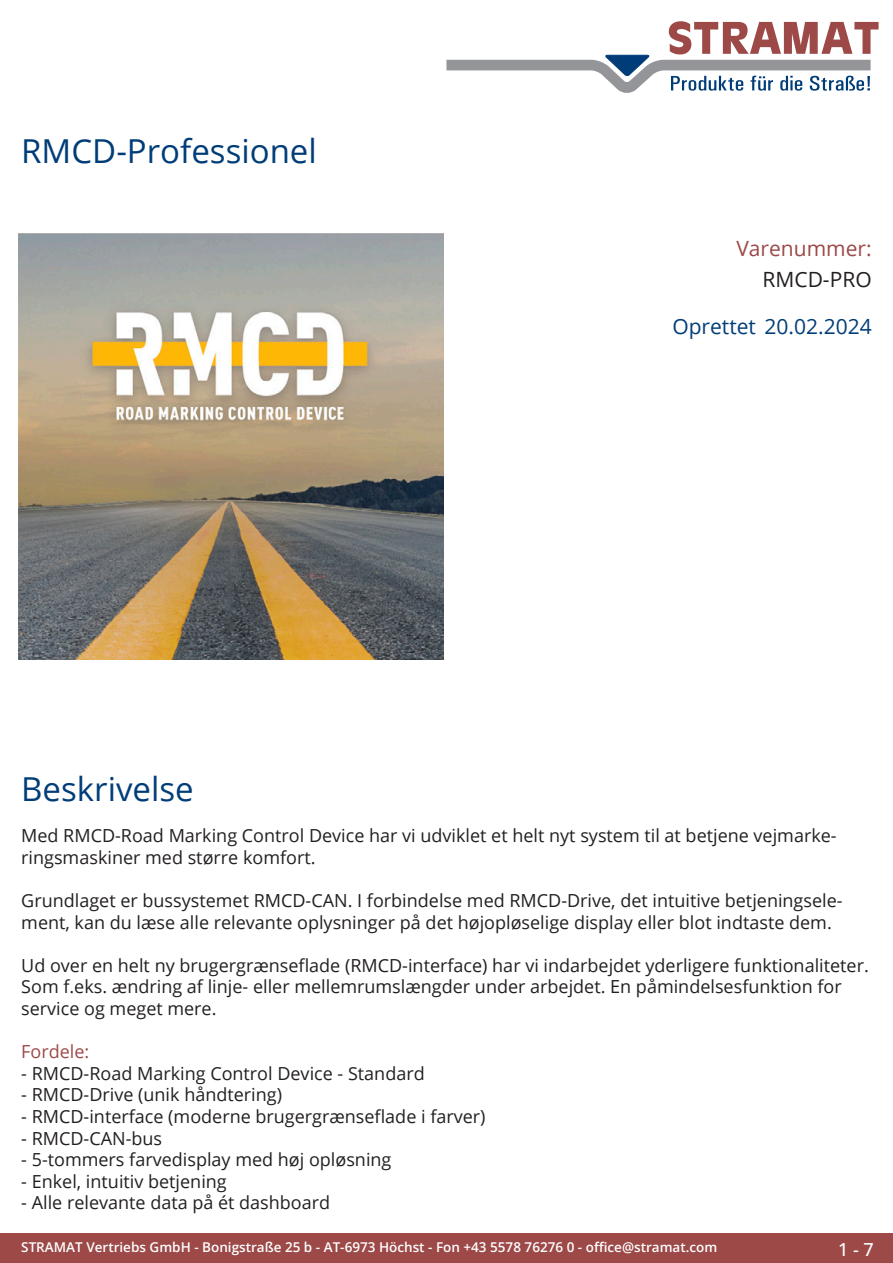
<style>
.page{position:relative;width:893px;height:1263px;background:#fff}
.page>*{position:absolute;margin:0;border:0;box-sizing:border-box;transform-origin:0 0}
.Produkttitel{font:33px "Open Sans";color:#003d78}
.Erstellungsdatum{font:21px "Open Sans";color:#003d78}
.TechDaten_Überschrif{font:21px "Open Sans";color:#9c4948}
.TechDaten_Inhalt{font:21px "Open Sans";color:#231f20}
.Beschreibung_Text{font:18px/21.6px "Open Sans";color:#231f20}
.Beschreibung_Text-2{font:18px "Open Sans";color:#9c4948}
.t1{font:500 18px "Open Sans";color:#fff}
.t2{font:600 13.5px "Open Sans";color:#fff}
</style>
<div class="page">
<div style="left:0;top:1233px;width:893px;height:30px;background:#9c4948"></div>
<svg style="left:446px;top:21px;width:433px;height:72px"></svg>
<img style="left:18px;top:234px;width:425px;height:425px">
<p class="Produkttitel" style="left:21px;top:128px;width:297px">RMCD-Professionel</p>
<p class="TechDaten_Überschrif" style="left:736px;top:234px;width:137px">Varenummer:</p>
<p class="TechDaten_Inhalt" style="left:762px;top:265px;width:111px">RMCD-PRO</p>
<p class="Erstellungsdatum" style="left:672px;top:312px;width:201px">Oprettet 20.02.2024</p>
<p class="Produkttitel" style="left:21px;top:766px;width:174px">Beskrivelse</p>
<p class="Beschreibung_Text" style="left:21px;top:824px;width:815px">Med RMCD-Road Marking Control Device har vi udviklet et helt nyt system til at betjene vejmarke&shy;ringsmaskiner med større komfort.</p>
<p class="Beschreibung_Text" style="left:21px;top:889px;width:821px">Grundlaget er bussystemet RMCD-CAN. I forbindelse med RMCD-Drive, det intuitive betjeningsele&shy;ment, kan du læse alle relevante oplysninger på det højopløselige display eller blot indtaste dem.</p>
<p class="Beschreibung_Text" style="left:21px;top:954px;width:849px">Ud over en helt ny brugergrænseflade (RMCD-interface) har vi indarbejdet yderligere funktionaliteter.<br>Som f.eks. ændring af linje- eller mellemrumslængder under arbejdet. En påmindelsesfunktion for service og meget mere.</p>
<p class="Beschreibung_Text-2" style="left:21px;top:1039px;width:70px">Fordele:</p>
<p class="Beschreibung_Text" style="left:21px;top:1062px;width:405px">- RMCD-Road Marking Control Device - Standard</p>
<p class="Beschreibung_Text" style="left:21px;top:1083px;width:262px">- RMCD-Drive (unik håndtering)</p>
<p class="Beschreibung_Text" style="left:21px;top:1105px;width:466px">- RMCD-interface (moderne brugergrænseflade i farver)</p>
<p class="Beschreibung_Text" style="left:21px;top:1127px;width:142px">- RMCD-CAN-bus</p>
<p class="Beschreibung_Text" style="left:21px;top:1148px;width:372px">- 5-tommers farvedisplay med høj opløsning</p>
<p class="Beschreibung_Text" style="left:21px;top:1170px;width:207px">- Enkel, intuitiv betjening</p>
<p class="Beschreibung_Text" style="left:21px;top:1191px;width:310px">- Alle relevante data på ét dashboard</p>
<p class="t2" style="left:21px;top:1238px;width:698px">STRAMAT Vertriebs GmbH - Bonigstraße 25 b - AT-6973 Höchst - Fon +43 5578 76276 0 - office@stramat.com</p>
<p class="t1" style="left:838px;top:1237px;width:37px">1 - 7</p>
</div>
